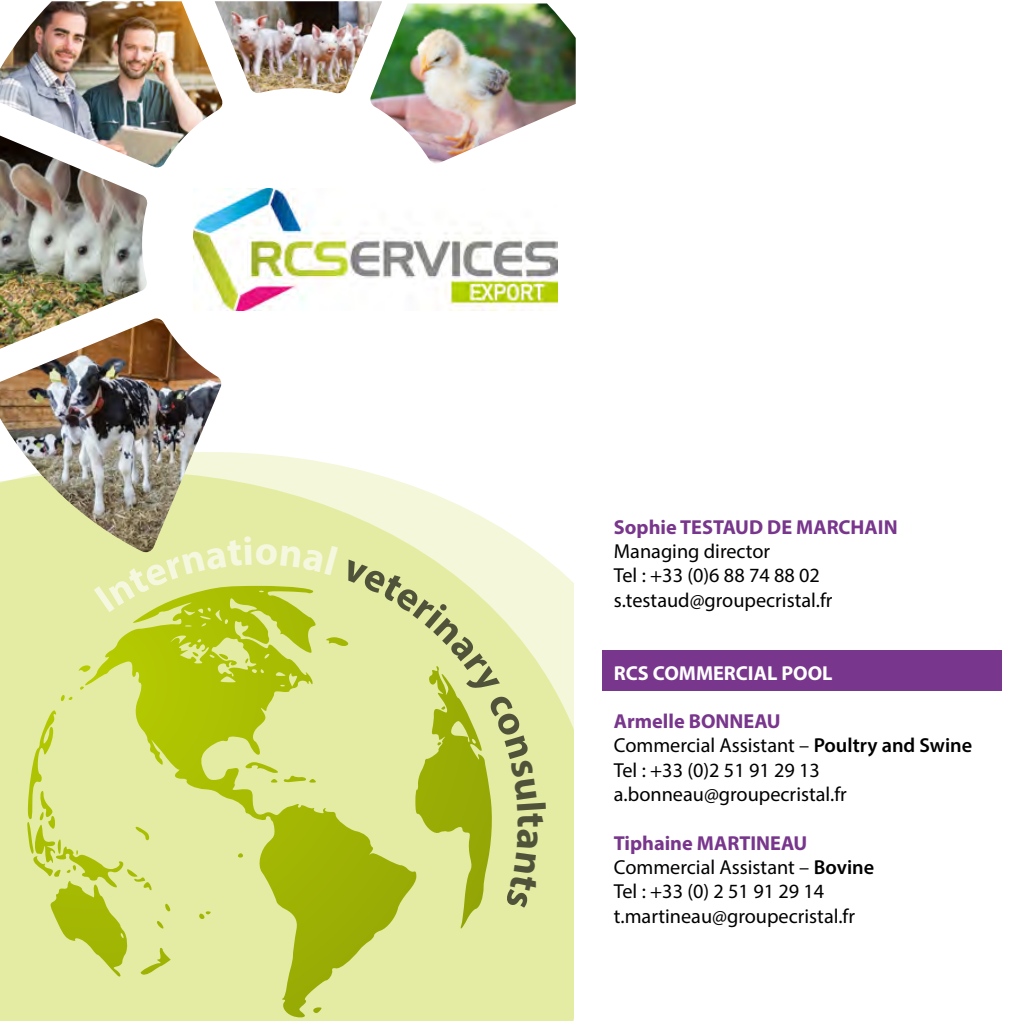
<style>
.page{position:relative;width:1021px;height:1021px;background:#fff}
.page>*{position:absolute;margin:0;border:0;box-sizing:border-box;transform-origin:0 0}
.t1{font:20.25px/24.3px "Myriad Pro";color:#000}
.t2{font:700 20.25px "Myriad Pro";color:#78368c}
.t3{font:700 20.25px "Myriad Pro";color:#fff}
.s1{font-weight:700;color:#78368c}
.s2{font-weight:600}
</style>
<div class="page">
<svg style="left:0;top:452px;width:574px;height:568px;background:#e8eeb2"></svg>
<div style="left:602px;top:650px;width:399px;height:40px;background:#78368c"></div>
<svg style="left:85px;top:586px;width:331px;height:432px;background:#d4de80"></svg>
<img style="left:193px;top:188px;width:364px;height:122px">
<img style="left:370px;top:3px;width:205px;height:161px">
<img style="left:223px;top:1px;width:159px;height:93px">
<img style="left:0;top:1px;width:223px;height:167px">
<img style="left:0;top:136px;width:148px;height:182px">
<img style="left:0;top:318px;width:222px;height:235px">
<svg style="left:94px;top:536px;width:452px;height:372px;background:#d4de7c"></svg>
<p class="t2" style="left:614px;top:513px;width:285px">Sophie TESTAUD DE MARCHAIN</p>
<p class="t1" style="left:614px;top:538px;width:220px">Managing director<br>Tel : +33 (0)6 88 74 88 02 s.testaud@groupecristal.fr</p>
<p class="t3" style="left:614px;top:659px;width:220px">RCS COMMERCIAL POOL</p>
<p class="t1" style="left:614px;top:709px;width:360px"><span class="s1">Armelle BONNEAU<br></span>Commercial Assistant – <span class="s2">Poultry and Swine<br></span>Tel : +33 (0)2 51 91 29 13 a.bonneau@groupecristal.fr</p>
<p class="t1" style="left:614px;top:830px;width:262px"><span class="s1">Tiphaine MARTINEAU<br></span>Commercial Assistant – <span class="s2">Bovine<br></span>Tel : +33 (0) 2 51 91 29 14 t.martineau@groupecristal.fr</p>
</div>
